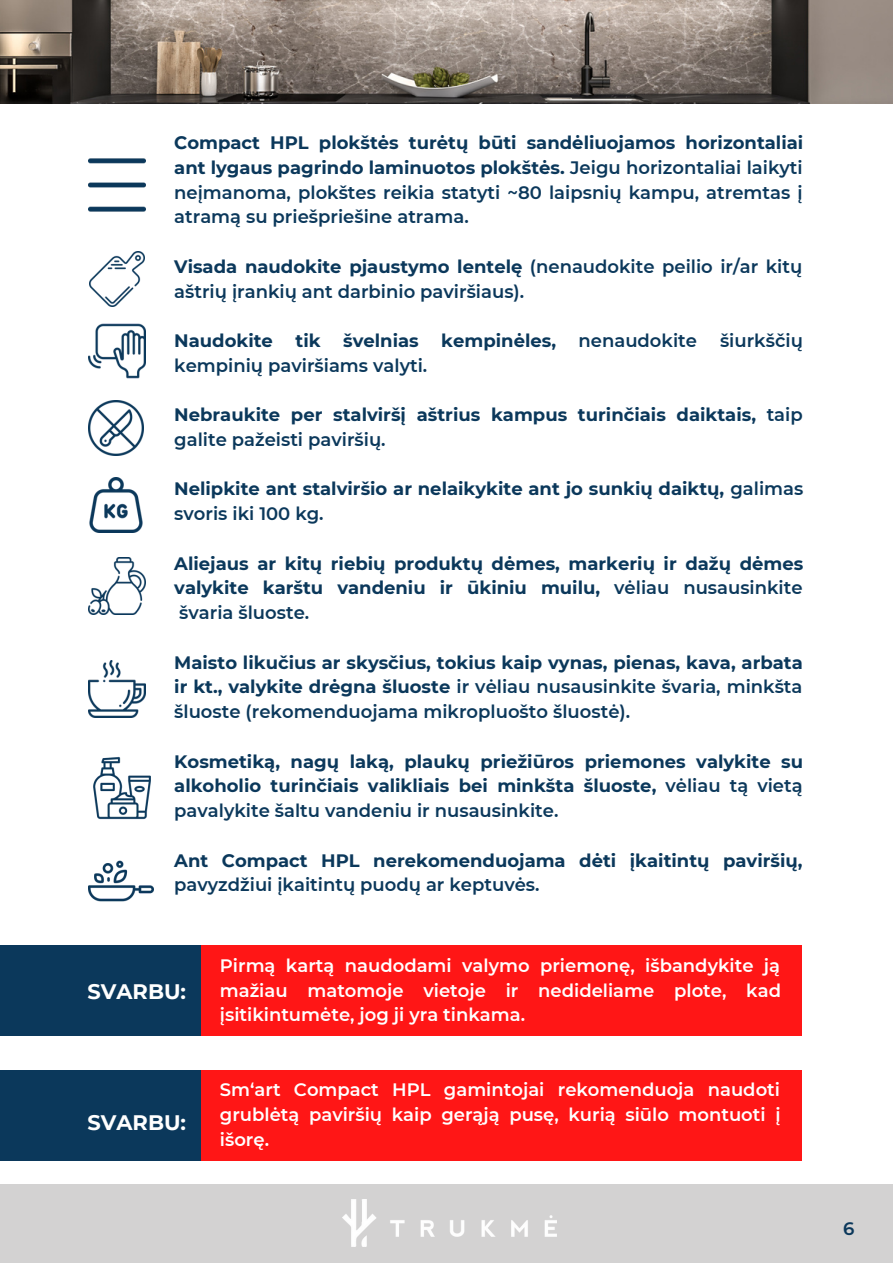
<style>
.page{position:relative;width:893px;height:1264px;background:#fff}
.page>*{position:absolute;margin:0;border:0;box-sizing:border-box;transform-origin:0 0}
.t1{font:700 21px "Montserrat";color:#fff}
.t2{font:700 18px/24.8px "Montserrat";color:#0b385b}
.t3{font:600 18px/24.8px "Montserrat";color:#0b385b;text-align:justify}
.t4{font:600 18px/24.8px "Montserrat";color:#fff;text-align:justify}
.s1{font-weight:700}
.s2{font-weight:600}
</style>
<div class="page">
<img style="left:0;top:0;width:892px;height:103px">
<div style="left:0;top:1184px;width:892px;height:78px;background:#d3d2d2"></div>
<img style="left:342px;top:1199px;width:214px;height:47px">
<div style="left:0;top:945px;width:201px;height:90px;background:#0b385b"></div>
<div style="left:201px;top:945px;width:600px;height:90px;background:#ff1616"></div>
<div style="left:0;top:1070px;width:201px;height:90px;background:#0b385b"></div>
<div style="left:201px;top:1070px;width:600px;height:90px;background:#ff1616"></div>
<img style="left:89px;top:477px;width:54px;height:56px">
<img style="left:90px;top:251px;width:55px;height:56px">
<img style="left:88px;top:400px;width:55px;height:55px">
<img style="left:88px;top:323px;width:57px;height:56px">
<img style="left:88px;top:557px;width:57px;height:57px">
<img style="left:88px;top:660px;width:57px;height:57px">
<img style="left:93px;top:756px;width:58px;height:64px">
<img style="left:88px;top:860px;width:65px;height:42px">
<img style="left:88px;top:158px;width:57px;height:54px">
<p class="t3" style="left:174px;top:130px;width:630px"><span class="s1">Compact HPL plokštės turėtų būti sandėliuojamos horizontaliai ant lygaus pagrindo laminuotos plokštės.</span> Jeigu horizontaliai laikyti neįmanoma, plokštes reikia statyti ~80 laipsnių kampu, atremtas į atramą su priešpriešine atrama.</p>
<p class="t3" style="left:174px;top:254px;width:629px"><span class="s1">Visada naudokite pjaustymo lentelę</span> (nenaudokite peilio ir/ar kitų aštrių įrankių ant darbinio paviršiaus).</p>
<p class="t2" style="left:174px;top:328px;width:100px">Naudokite</p>
<p class="t2" style="left:295px;top:328px;width:27px">tik</p>
<p class="t2" style="left:343px;top:328px;width:77px">švelnias</p>
<p class="t2" style="left:441px;top:328px;width:116px">kempinėles,</p>
<p class="t3" style="left:578px;top:328px;width:120px">nenaudokite</p>
<p class="t3" style="left:720px;top:328px;width:84px">šiurkščių</p>
<p class="t3" style="left:174px;top:353px;width:254px">kempinių paviršiams valyti.</p>
<p class="t2" style="left:174px;top:402px;width:630px">Nebraukite per stalviršį aštrius kampus turinčiais daiktais, <span class="s2">taip galite pažeisti paviršių.</span></p>
<p class="t2" style="left:174px;top:476px;width:630px">Nelipkite ant stalviršio ar nelaikykite ant jo sunkių daiktų, <span class="s2">galimas svoris iki 100 kg.</span></p>
<p class="t2" style="left:174px;top:551px;width:630px;text-align:justify">Aliejaus ar kitų riebių produktų dėmes, markerių ir dažų dėmes valykite karštu vandeniu ir ūkiniu muilu, <span class="s2">vėliau nusausinkite švaria šluoste.</span></p>
<p class="t2" style="left:174px;top:650px;width:630px;text-align:justify">Maisto likučius ar skysčius, tokius kaip vynas, pienas, kava, arbata ir kt., valykite drėgna šluoste <span class="s2">ir vėliau nusausinkite švaria, minkšta šluoste (rekomenduojama mikropluošto šluostė).</span></p>
<p class="t2" style="left:174px;top:748px;width:630px;text-align:justify">Kosmetiką, nagų laką, plaukų priežiūros priemones valykite su alkoholio turinčiais valikliais bei minkšta šluoste, <span class="s2">vėliau tą vietą pavalykite šaltu vandeniu ir nusausinkite.</span></p>
<p class="t2" style="left:174px;top:847px;width:629px">Ant Compact HPL nerekomenduojama dėti įkaitintų paviršių, <span class="s2">pavyzdžiui įkaitintų puodų ar keptuvės.</span></p>
<p class="t1" style="left:88px;top:979px;width:99px"><span class="s2">SVA</span>RBU:</p>
<p class="t1" style="left:87px;top:1109px;width:100px">SVARBU:</p>
<p class="t4" style="left:220px;top:953px;width:562px">Pirmą kartą naudodami valymo priemonę, išbandykite ją mažiau matomoje vietoje ir nedideliame plote, kad įsitikintumėte, jog ji yra tinkama.</p>
<p class="t4" style="left:220px;top:1077px;width:562px">Sm‘art Compact HPL gamintojai rekomenduoja naudoti grublėtą paviršių kaip gerąją pusę, kurią siūlo montuoti į išorę.</p>
<p class="t3" style="left:843px;top:1216px;width:13px">6</p>
</div>
